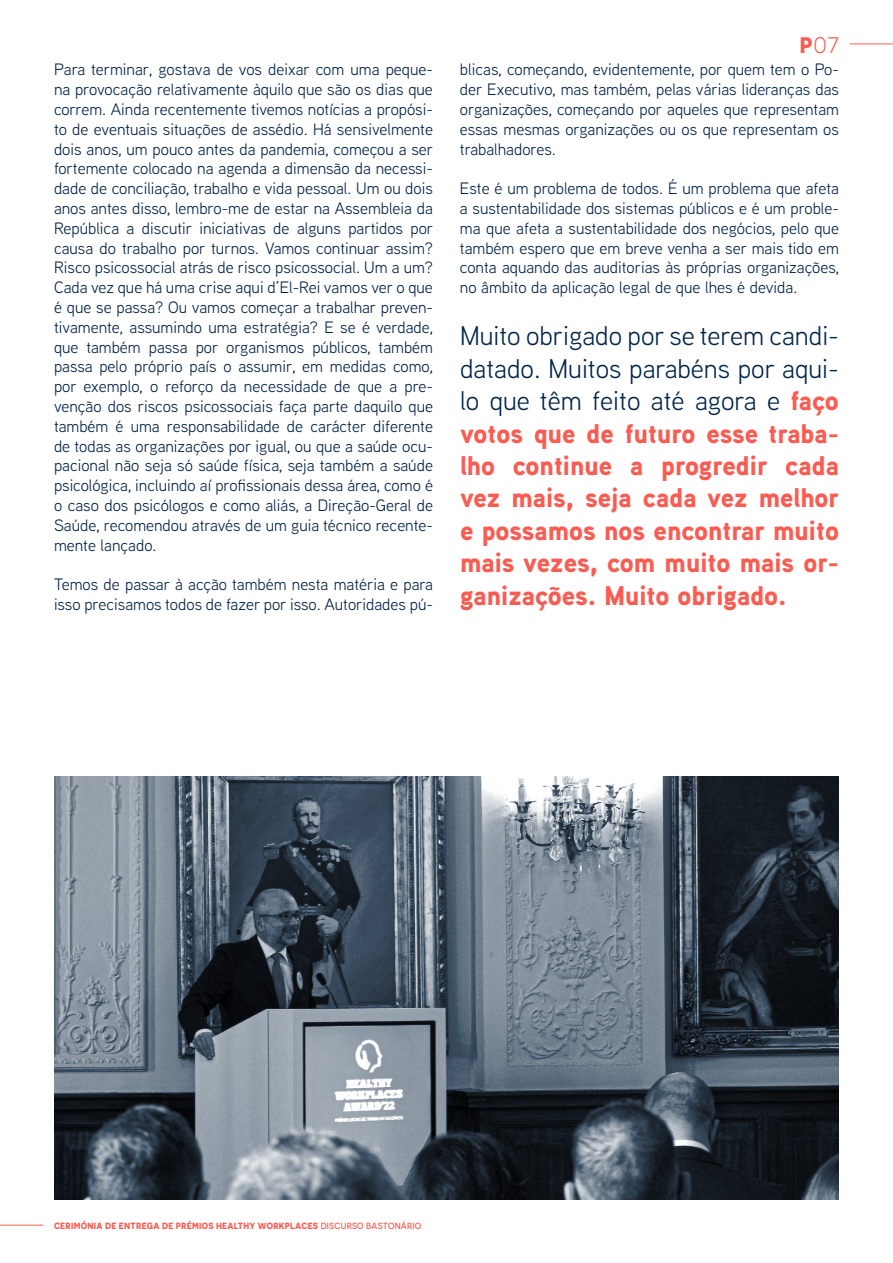
<style>
.page{position:relative;width:893px;height:1263px;background:#fff}
.page>*{position:absolute;margin:0;border:0;box-sizing:border-box;transform-origin:0 0}
.t1{font:900 27px/32.4px "Aaux Next";color:#fa5c52;text-align:justify}
.t2{font:22.5px "Novecentosans";color:#fa5c52}
.t3{font:16.5px/19.8px "Aaux Next";color:#002145;text-align:justify}
.t4{font:700 9px "Novecentosans";letter-spacing:.03em;color:#fa5c52}
.s1{font-weight:700}
.s2{font-weight:400;color:#00244a}
.s3{font-weight:500}
</style>
<div class="page">
<hr style="left:0;top:1225px;width:43px;height:1px;background:#fa5c52">
<hr style="left:850px;top:44px;width:43px;height:1px;background:#fa5c52">
<svg style="left:54px;top:776px;width:785px;height:423px;background:#56616c"></svg>
<p class="t3" style="left:54px;top:59px;width:381px">Para terminar, gostava de vos deixar com uma peque&shy;na provocação relativamente àquilo que são os dias que correm. Ainda recentemente tivemos notícias a propósi&shy;to de eventuais situações de assédio. Há sensivelmente dois anos, um pouco antes da pandemia, começou a ser fortemente colocado na agenda a dimensão da necessi&shy;dade de conciliação, trabalho e vida pessoal. Um ou dois anos antes disso, lembro-me de estar na Assembleia da República a discutir iniciativas de alguns partidos por causa do trabalho por turnos. Vamos continuar assim?<br>Risco psicossocial atrás de risco psicossocial. Um a um?<br>Cada vez que há uma crise aqui d’El-Rei vamos ver o que é que se passa? Ou vamos começar a trabalhar preven&shy;tivamente, assumindo uma estratégia? E se é verdade, que também passa por organismos públicos, também passa pelo próprio país o assumir, em medidas como, por exemplo, o reforço da necessidade de que a pre&shy;venção dos riscos psicossociais faça parte daquilo que também é uma responsabilidade de carácter diferente de todas as organizações por igual, ou que a saúde ocu&shy;pacional não seja só saúde física, seja também a saúde psicológica, incluindo aí profissionais dessa área, como é o caso dos psicólogos e como aliás, a Direção-Geral de Saúde, recomendou através de um guia técnico recente&shy;mente lançado.</p>
<p class="t3" style="left:54px;top:574px;width:380px">Temos de passar à acção também nesta matéria e para isso precisamos todos de fazer por isso. Autoridades pú-</p>
<h2 class="t2" style="left:800px;top:32px;width:41px"><span class="s1">P</span>07</h2>
<p class="t3" style="left:460px;top:59px;width:380px">blicas, começando, evidentemente, por quem tem o Po&shy;der Executivo, mas também, pelas várias lideranças das organizações, começando por aqueles que representam essas mesmas organizações ou os que representam os trabalhadores.</p>
<p class="t3" style="left:460px;top:178px;width:380px">Este é um problema de todos. É um problema que afeta a sustentabilidade dos sistemas públicos e é um proble&shy;ma que afeta a sustentabilidade dos negócios, pelo que também espero que em breve venha a ser mais tido em conta aquando das auditorias às próprias organizações, no âmbito da aplicação legal de que lhes é devida.</p>
<p class="t1" style="left:460px;top:319px;width:381px"><span class="s2">Muito obrigado por se terem candi&shy;datado. Muitos parabéns por aqui&shy;lo que têm feito até agora e</span> faço votos que de futuro esse traba&shy;lho continue a progredir cada vez mais, seja cada vez melhor e possamos nos encontrar muito mais vezes, com muito mais or&shy;ganizações. Muito obrigado.</p>
<p class="t4" style="left:54px;top:1220px;width:369px">CERIMÓNIA DE ENTREGA DE PRÉMIOS HEALTHY WORKPLACES <span class="s3">DISCURSO BASTONÁRIO</span></p>
</div>
